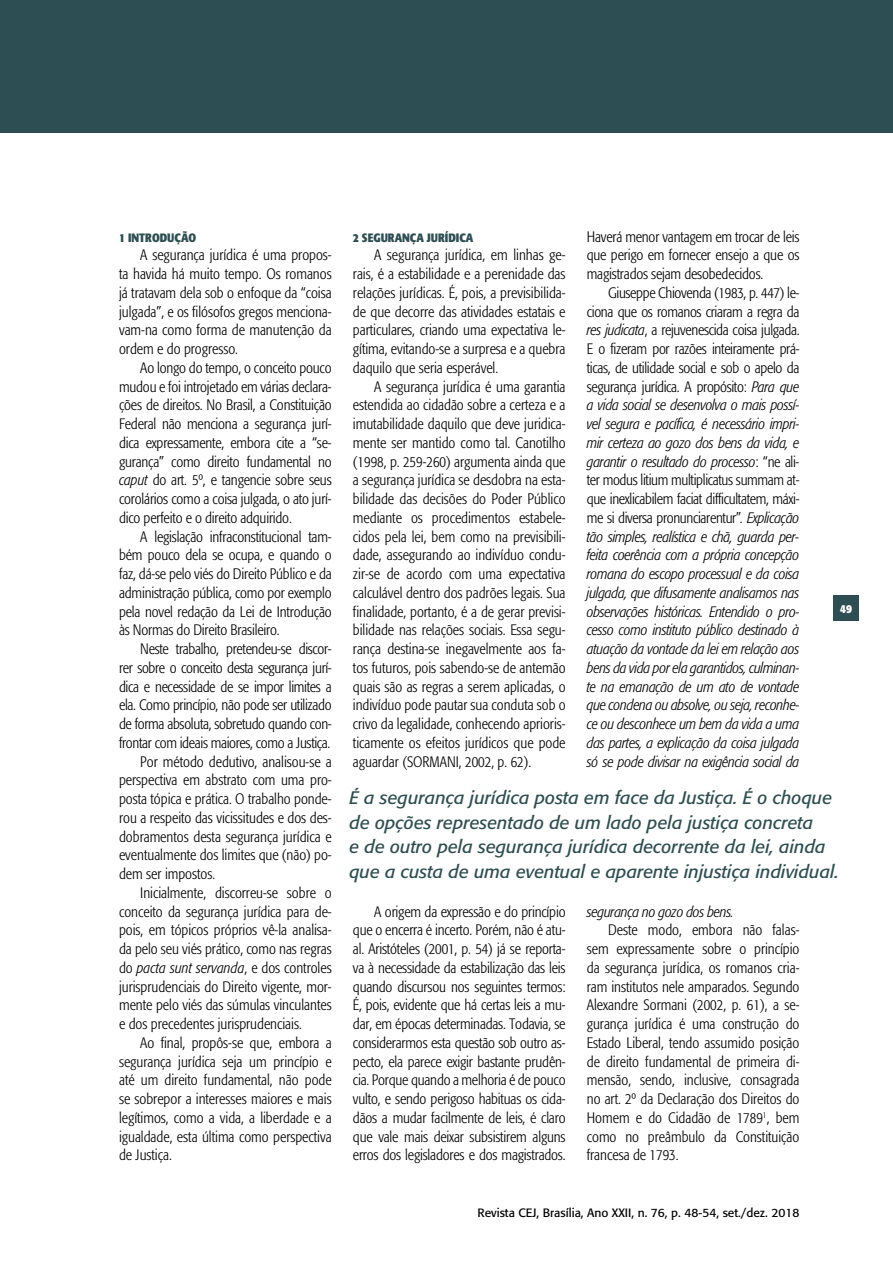
<style>
.page{position:relative;width:893px;height:1263px;background:#fff}
.page>*{position:absolute;margin:0;border:0;box-sizing:border-box;transform-origin:0 0}
.t1{font:italic 18px/24.6px "Formata";color:#2d4e52}
.t2{font:300 condensed 15px/18.8px "Formata";color:#000;text-align:justify}
.t3{font:italic 300 condensed 15px/18.8px "Formata";letter-spacing:-.02em;color:#000;text-align:justify}
.t4{font:300 condensed 15px "Formata";letter-spacing:-.02em;color:#000}
.t5{font:italic 300 condensed 15px "Formata";color:#000}
.t6{font:12px "Formata";color:#000}
.t7{font:700 condensed 12px "Formata";color:#2d4e52}
.t8{font:700 condensed 12px "Formata";color:#fff}
.s1{font-style:italic}
.s2{font-style:normal}
</style>
<div class="page">
<div style="left:833px;top:595px;width:26px;height:26px;background:#2d4e52"></div>
<div style="left:0;top:0;width:893px;height:132px;background:#2d4e52"></div>
<p class="t7" style="left:119px;top:230px;width:79px">1 INTRODUÇÃO</p>
<p class="t2" style="left:119px;top:246px;width:214px;text-indent:21px">A segurança jurídica é uma propos&shy;ta havida há muito tempo. Os romanos já tratavam dela sob o enfoque da “coisa julgada”, e os filósofos gregos menciona&shy;vam-na como forma de manutenção da ordem e do progresso.</p>
<p class="t2" style="left:119px;top:358px;width:214px;text-indent:21px">Ao longo do tempo, o conceito pouco mudou e foi introjetado em várias declara&shy;ções de direitos. No Brasil, a Constituição Federal não menciona a segurança jurí&shy;dica expressamente, embora cite a “se&shy;gurança” como direito fundamental no <span class="s1">caput</span> do art. 5º, e tangencie sobre seus corolários como a coisa julgada, o ato jurí&shy;dico perfeito e o direito adquirido.</p>
<p class="t2" style="left:119px;top:527px;width:214px;text-indent:21px">A legislação infraconstitucional tam&shy;bém pouco dela se ocupa, e quando o faz, dá-se pelo viés do Direito Público e da administração pública, como por exemplo pela novel redação da Lei de Introdução às Normas do Direito Brasileiro.</p>
<p class="t4" style="left:140px;top:640px;width:193px">Neste trabalho, pretendeu-se discor-</p>
<p class="t4" style="left:119px;top:659px;width:214px">rer sobre o conceito desta segurança jurí-</p>
<p class="t4" style="left:119px;top:678px;width:214px">dica e necessidade de se impor limites a</p>
<p class="t4" style="left:119px;top:696px;width:214px">ela. Como princípio, não pode ser utilizado</p>
<p class="t4" style="left:119px;top:715px;width:214px">de forma absoluta, sobretudo quando con-</p>
<p class="t4" style="left:119px;top:734px;width:213px">frontar com ideais maiores, como a Justiça.</p>
<p class="t2" style="left:140px;top:752px;width:193px">Por método dedutivo, analisou-se a</p>
<p class="t2" style="left:119px;top:771px;width:214px">perspectiva em abstrato com uma pro-</p>
<p class="t2" style="left:119px;top:790px;width:214px">posta tópica e prática. O trabalho ponde-</p>
<p class="t2" style="left:119px;top:808px;width:214px">rou a respeito das vicissitudes e dos des-</p>
<p class="t2" style="left:119px;top:827px;width:214px">dobramentos desta segurança jurídica e</p>
<p class="t2" style="left:119px;top:846px;width:214px">eventualmente dos limites que (não) po-</p>
<p class="t2" style="left:119px;top:865px;width:98px">dem ser impostos.</p>
<p class="t2" style="left:140px;top:883px;width:193px">Inicialmente, discorreu-se sobre o</p>
<p class="t2" style="left:119px;top:902px;width:214px">conceito da segurança jurídica para de-</p>
<p class="t2" style="left:119px;top:921px;width:214px">pois, em tópicos próprios vê-la analisa-</p>
<p class="t2" style="left:119px;top:940px;width:214px">da pelo seu viés prático, como nas regras</p>
<p class="t5" style="left:119px;top:959px;width:214px"><span class="s2">do</span> pacta sunt servanda<span class="s2">, e dos controles</span></p>
<p class="t2" style="left:119px;top:977px;width:214px">jurisprudenciais do Direito vigente, mor-</p>
<p class="t2" style="left:119px;top:996px;width:214px">mente pelo viés das súmulas vinculantes</p>
<p class="t2" style="left:119px;top:1015px;width:184px">e dos precedentes jurisprudenciais.</p>
<p class="t2" style="left:140px;top:1033px;width:193px">Ao final, propôs-se que, embora a</p>
<p class="t2" style="left:119px;top:1052px;width:214px">segurança jurídica seja um princípio e</p>
<p class="t2" style="left:119px;top:1071px;width:214px">até um direito fundamental, não pode</p>
<p class="t2" style="left:119px;top:1090px;width:214px">se sobrepor a interesses maiores e mais</p>
<p class="t2" style="left:119px;top:1108px;width:214px">legítimos, como a vida, a liberdade e a</p>
<p class="t2" style="left:119px;top:1127px;width:214px">igualdade, esta última como perspectiva</p>
<p class="t2" style="left:119px;top:1146px;width:54px">de Justiça.</p>
<p class="t7" style="left:353px;top:230px;width:122px">2 SEGURANÇA JURÍDICA</p>
<p class="t2" style="left:353px;top:246px;width:214px;text-indent:21px">A segurança jurídica, em linhas ge&shy;rais, é a estabilidade e a perenidade das relações jurídicas. É, pois, a previsibilida&shy;de que decorre das atividades estatais e particulares, criando uma expectativa le&shy;gítima, evitando-se a surpresa e a quebra daquilo que seria esperável.</p>
<p class="t2" style="left:353px;top:377px;width:214px;text-indent:21px">A segurança jurídica é uma garantia estendida ao cidadão sobre a certeza e a imutabilidade daquilo que deve juridica&shy;mente ser mantido como tal. Canotilho (1998, p. 259-260) argumenta ainda que a segurança jurídica se desdobra na esta&shy;bilidade das decisões do Poder Público mediante os procedimentos estabele&shy;cidos pela lei, bem como na previsibili&shy;dade, assegurando ao indivíduo condu&shy;zir-se de acordo com uma expectativa calculável dentro dos padrões legais. Sua finalidade, portanto, é a de gerar previsi&shy;bilidade nas relações sociais. Essa segu&shy;rança destina-se inegavelmente aos fa&shy;tos futuros, pois sabendo-se de antemão quais são as regras a serem aplicadas, o indivíduo pode pautar sua conduta sob o crivo da legalidade, conhecendo aprioris&shy;ticamente os efeitos jurídicos que pode aguardar (SORMANI, 2002, p. 62).</p>
<p class="t2" style="left:587px;top:227px;width:214px">Haverá menor vantagem em trocar de leis que perigo em fornecer ensejo a que os magistrados sejam desobedecidos.</p>
<p class="t3" style="left:587px;top:283px;width:214px;text-indent:21px"><span class="s2">Giuseppe Chiovenda (1983, p. 447) le&shy;ciona que os romanos criaram a regra da </span>res judicata<span class="s2">, a rejuvenescida coisa julgada.<br>E o fizeram por razões inteiramente prá&shy;ticas, de utilidade social e sob o apelo da segurança jurídica. A propósito:</span> Para que a vida social se desenvolva o mais possí&shy;vel segura e pacífica, é necessário impri&shy;mir certeza ao gozo dos bens da vida, e garantir o resultado do processo<span class="s2">: “ne ali&shy;ter modus litium multiplicatus summam at&shy;que inexlicabilem faciat difficultatem, máxi&shy;me si diversa pronunciarentur”</span>. Explicação tão simples, realística e chã, guarda per&shy;feita coerência com a própria concepção romana do escopo processual e da coisa julgada, que difusamente analisamos nas observações históricas. Entendido o pro&shy;cesso como instituto público destinado à atuação da vontade da lei em relação aos bens da vida por ela garantidos, culminan&shy;te na emanação de um ato de vontade que condena ou absolve, ou seja, reconhe&shy;ce ou desconhece um bem da vida a uma das partes, a explicação da coisa julgada só se pode divisar na exigência social da</p>
<p class="t8" style="left:840px;top:601px;width:13px">49</p>
<p class="t1" style="left:350px;top:785px;width:491px">É a segurança jurídica posta em face da Justiça. É o choque de opções representado de um lado pela justiça concreta<br>e de outro pela segurança jurídica decorrente da lei, ainda que a custa de uma eventual e aparente injustiça individual.</p>
<p class="t2" style="left:353px;top:902px;width:214px;text-indent:21px">A origem da expressão e do princípio que o encerra é incerto. Porém, não é atu&shy;al. Aristóteles (2001, p. 54) já se reporta&shy;va à necessidade da estabilização das leis quando discursou nos seguintes termos:<br>É, pois, evidente que há certas leis a mu&shy;dar, em épocas determinadas. Todavia, se considerarmos esta questão sob outro as&shy;pecto, ela parece exigir bastante prudên&shy;cia. Porque quando a melhoria é de pouco vulto, e sendo perigoso habituas os cida&shy;dãos a mudar facilmente de leis, é claro que vale mais deixar subsistirem alguns erros dos legisladores e dos magistrados.</p>
<p class="t3" style="left:587px;top:902px;width:149px">segurança no gozo dos bens.</p>
<p class="t2" style="left:587px;top:921px;width:214px;text-indent:21px">Deste modo, embora não falas&shy;sem expressamente sobre o princípio da segurança jurídica, os romanos cria&shy;ram institutos nele amparados. Segundo Alexandre Sormani (2002, p. 61), a se&shy;gurança jurídica é uma construção do Estado Liberal, tendo assumido posição de direito fundamental de primeira di&shy;mensão, sendo, inclusive, consagrada no art. 2º da Declaração dos Direitos do Homem e do Cidadão de 1789<sup>1</sup>, bem como no preâmbulo da Constituição francesa de 1793.</p>
<p class="t6" style="left:477px;top:1205px;width:323px">Revista CEJ, Brasília, Ano XXII, n. 76, p. 48-54, set./dez. 2018</p>
</div>
